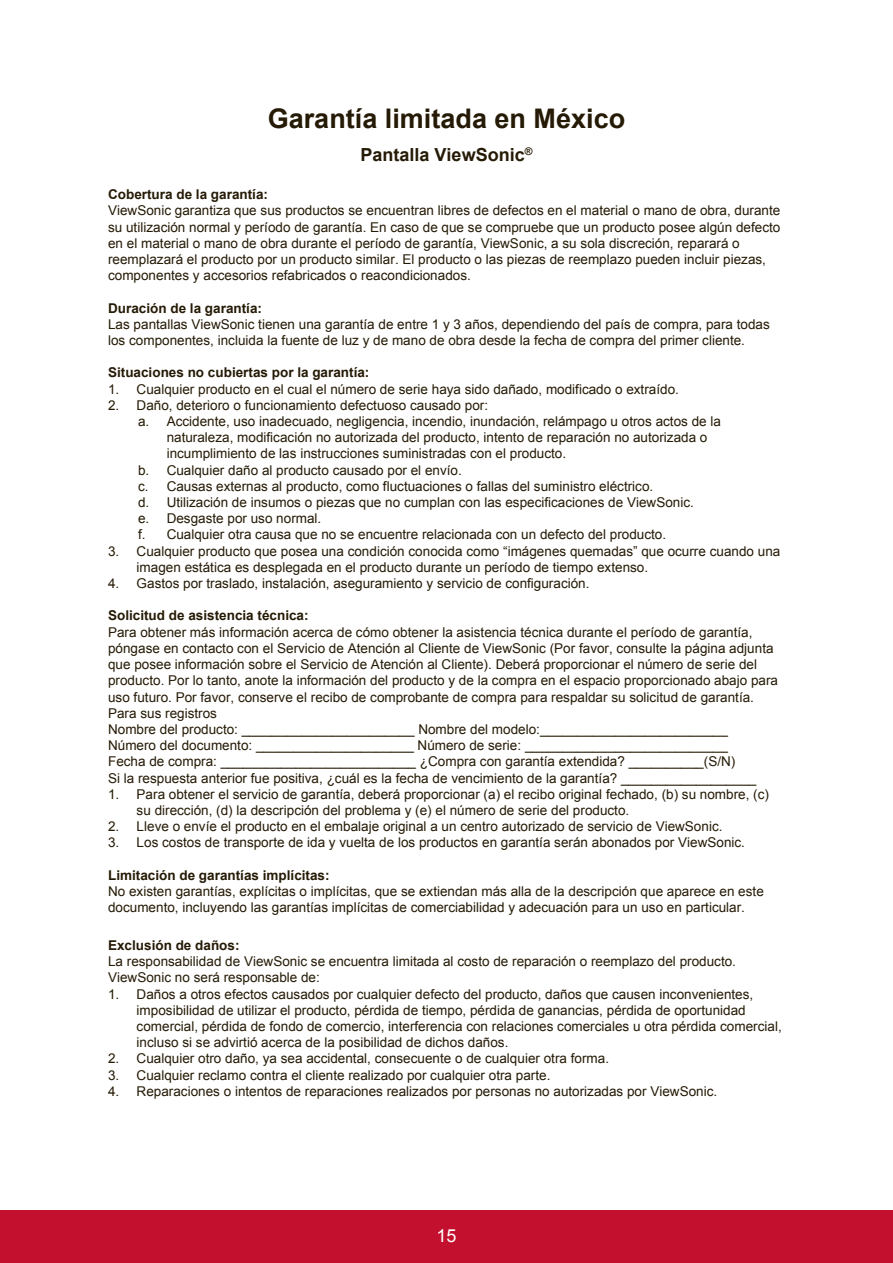
<style>
.page{position:relative;width:893px;height:1263px;background:#fff}
.page>*{position:absolute;margin:0;border:0;box-sizing:border-box;transform-origin:0 0}
.t1{font:700 27px "Arial";color:#251a05}
.t2{font:700 18px "Arial";color:#251a05}
.t3{font:18px "Arial";color:#fff}
.t4{font:13.5px/16.2px "Arial";color:#251a05}
.t5{font:700 13.5px "Arial";color:#251a05}
</style>
<div class="page">
<div style="left:0;top:1210px;width:892px;height:53px;background:#c3102f"></div>
<h1 class="t1" style="left:267px;top:100px;width:359px">Garantía limitada en México</h1>
<h2 class="t2" style="left:360px;top:143px;width:173px">Pantalla ViewSonic<sup>®</sup></h2>
<p class="t5" style="left:108px;top:185px;width:161px">Cobertura de la garantía:</p>
<p class="t4" style="left:108px;top:203px;width:673px">ViewSonic garantiza que sus productos se encuentran libres de defectos en el material o mano de obra, durante su utilización normal y período de garantía. En caso de que se compruebe que un producto posee algún defecto en el material o mano de obra durante el período de garantía, ViewSonic, a su sola discreción, reparará o reemplazará el producto por un producto similar. El producto o las piezas de reemplazo pueden incluir piezas, componentes y accesorios refabricados o reacondicionados.</p>
<p class="t5" style="left:108px;top:299px;width:155px">Duración de la garantía:</p>
<p class="t4" style="left:108px;top:316px;width:663px">Las pantallas ViewSonic tienen una garantía de entre 1 y 3 años, dependiendo del país de compra, para todas los componentes, incluida la fuente de luz y de mano de obra desde la fecha de compra del primer cliente.</p>
<p class="t5" style="left:108px;top:364px;width:263px">Situaciones no cubiertas por la garantía:</p>
<p class="t4" style="left:108px;top:381px;width:572px">1. Cualquier producto en el cual el número de serie haya sido dañado, modificado o extraído.</p>
<p class="t4" style="left:108px;top:397px;width:381px">2. Daño, deterioro o funcionamiento defectuoso causado por:</p>
<p class="t4" style="left:138px;top:413px;width:584px">a. Accidente, uso inadecuado, negligencia, incendio, inundación, relámpago u otros actos de la</p>
<p class="t4" style="left:166px;top:429px;width:542px">naturaleza, modificación no autorizada del producto, intento de reparación no autorizada o</p>
<p class="t4" style="left:166px;top:446px;width:401px">incumplimiento de las instrucciones suministradas con el producto.</p>
<p class="t4" style="left:138px;top:462px;width:325px">b. Cualquier daño al producto causado por el envío.</p>
<p class="t4" style="left:138px;top:478px;width:516px">c. Causas externas al producto, como fluctuaciones o fallas del suministro eléctrico.</p>
<p class="t4" style="left:138px;top:494px;width:557px">d. Utilización de insumos o piezas que no cumplan con las especificaciones de ViewSonic.</p>
<p class="t4" style="left:138px;top:510px;width:185px">e. Desgaste por uso normal.</p>
<p class="t4" style="left:138px;top:527px;width:529px">f. Cualquier otra causa que no se encuentre relacionada con un defecto del producto.</p>
<p class="t4" style="left:136px;top:543px;width:645px;text-indent:-28px">3. Cualquier producto que posea una condición conocida como “imágenes quemadas” que ocurre cuando una imagen estática es desplegada en el producto durante un período de tiempo extenso.</p>
<p class="t4" style="left:108px;top:575px;width:482px">4. Gastos por traslado, instalación, aseguramiento y servicio de configuración.</p>
<p class="t5" style="left:108px;top:607px;width:202px">Solicitud de asistencia técnica:</p>
<p class="t4" style="left:108px;top:624px;width:671px">Para obtener más información acerca de cómo obtener la asistencia técnica durante el período de garantía, póngase en contacto con el Servicio de Atención al Cliente de ViewSonic (Por favor, consulte la página adjunta que posee información sobre el Servicio de Atención al Cliente). Deberá proporcionar el número de serie del producto. Por lo tanto, anote la información del producto y de la compra en el espacio proporcionado abajo para uso futuro. Por favor, conserve el recibo de comprobante de compra para respaldar su solicitud de garantía.<br>Para sus registros<br>Nombre del producto: _______________________ Nombre del modelo:_________________________ Número del documento: _____________________ Número de serie: ___________________________<br>Fecha de compra: __________________________ ¿Compra con garantía extendida? __________(S/N)<br>Si la respuesta anterior fue positiva, ¿cuál es la fecha de vencimiento de la garantía? __________________</p>
<p class="t4" style="left:136px;top:786px;width:633px;text-indent:-28px">1. Para obtener el servicio de garantía, deberá proporcionar (a) el recibo original fechado, (b) su nombre, (c) su dirección, (d) la descripción del problema y (e) el número de serie del producto.</p>
<p class="t4" style="left:108px;top:818px;width:615px">2. Lleve o envíe el producto en el embalaje original a un centro autorizado de servicio de ViewSonic.</p>
<p class="t4" style="left:108px;top:834px;width:638px">3. Los costos de transporte de ida y vuelta de los productos en garantía serán abonados por ViewSonic.</p>
<p class="t5" style="left:108px;top:866px;width:223px">Limitación de garantías implícitas:</p>
<p class="t4" style="left:108px;top:883px;width:657px">No existen garantías, explícitas o implícitas, que se extiendan más alla de la descripción que aparece en este documento, incluyendo las garantías implícitas de comerciabilidad y adecuación para un uso en particular.</p>
<p class="t5" style="left:108px;top:936px;width:133px">Exclusión de daños:</p>
<p class="t4" style="left:108px;top:953px;width:629px">La responsabilidad de ViewSonic se encuentra limitada al costo de reparación o reemplazo del producto.<br>ViewSonic no será responsable de:</p>
<p class="t4" style="left:136px;top:986px;width:646px;text-indent:-28px">1. Daños a otros efectos causados por cualquier defecto del producto, daños que causen inconvenientes, imposibilidad de utilizar el producto, pérdida de tiempo, pérdida de ganancias, pérdida de oportunidad comercial, pérdida de fondo de comercio, interferencia con relaciones comerciales u otra pérdida comercial, incluso si se advirtió acerca de la posibilidad de dichos daños.</p>
<p class="t4" style="left:108px;top:1050px;width:502px">2. Cualquier otro daño, ya sea accidental, consecuente o de cualquier otra forma.</p>
<p class="t4" style="left:108px;top:1067px;width:443px">3. Cualquier reclamo contra el cliente realizado por cualquier otra parte.</p>
<p class="t4" style="left:108px;top:1083px;width:610px">4. Reparaciones o intentos de reparaciones realizados por personas no autorizadas por ViewSonic.</p>
<h2 class="t3" style="left:436px;top:1223px;width:22px">15</h2>
</div>
